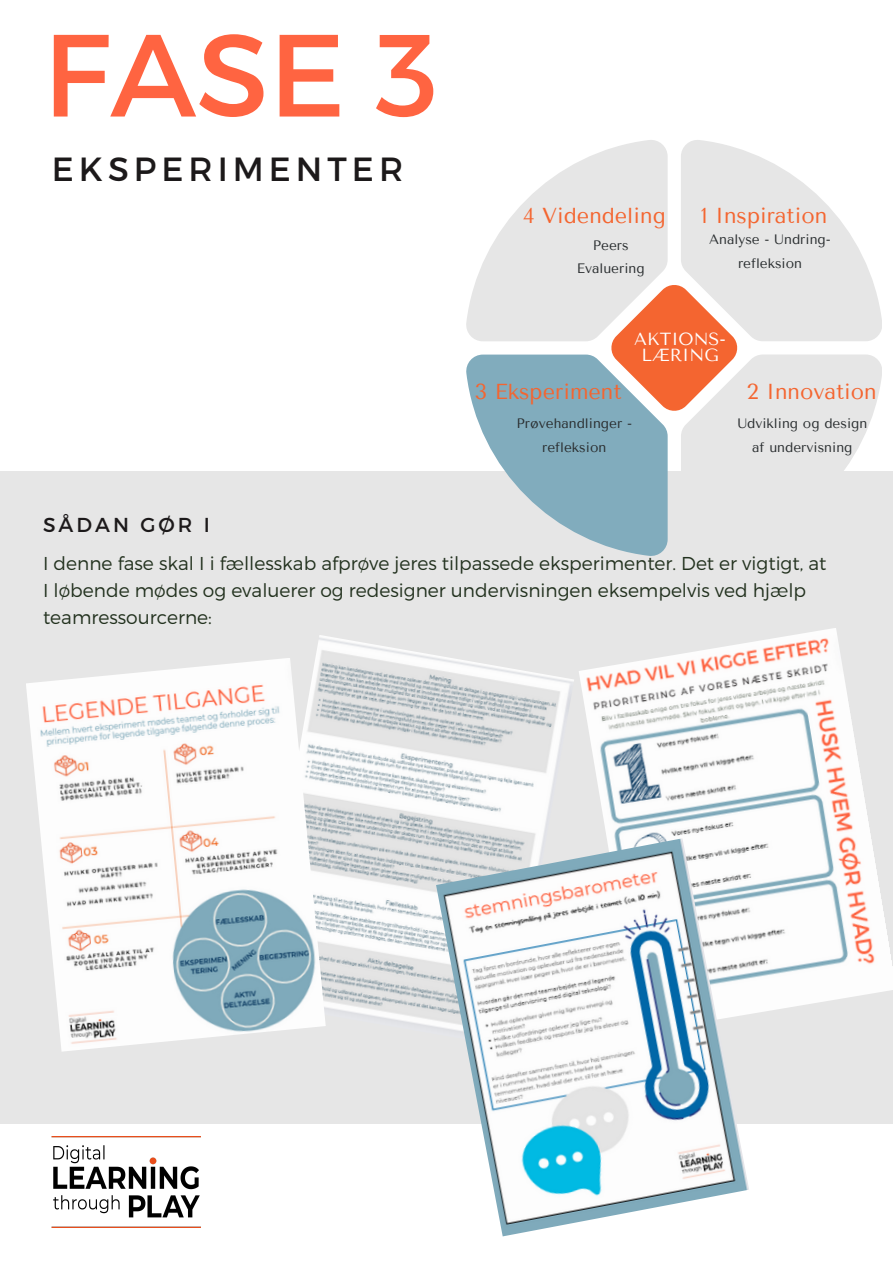
<style>
.page{position:relative;width:893px;height:1264px;background:#fff}
.page>*{position:absolute;margin:0;border:0;box-sizing:border-box;transform-origin:0 0}
.t1{font:116.7px "Montserrat";color:#ff6441}
.t2{font:33.45px "Montserrat";letter-spacing:.15em;color:#1c191a}
.t3{font:21.6px "Tenor Sans";color:#f46530}
.t4{font:20.1px "Montserrat";letter-spacing:.15em;color:#1c191a}
.t5{font:300 18.6px/26.8px "Montserrat";color:#22311e}
.t6{font:17.55px/16.2px "Tenor Sans";color:#fff;text-align:center}
.t7{font:13.65px/23.5px "Tenor Sans";color:#2a2e30;text-align:center}
</style>
<div class="page">
<img style="left:52px;top:1136px;width:148px;height:82px">
<div style="left:0;top:471px;width:892px;height:652px;background:#e6e6e6"></div>
<svg style="left:466px;top:140px;width:415px;height:416px"></svg>
<img style="left:316px;top:635px;width:258px;height:391px">
<img style="left:26px;top:657px;width:300px;height:394px">
<img style="left:579px;top:628px;width:313px;height:386px">
<img style="left:436px;top:838px;width:313px;height:398px">
<h1 class="t1" style="left:43px;top:-1px;width:397px">FASE 3</h1>
<h2 class="t2" style="left:52px;top:147px;width:353px">EKSPERIMENTER</h2>
<p class="t4" style="left:43px;top:512px;width:168px">SÅDAN GØR I</p>
<p class="t3" style="left:523px;top:203px;width:144px">4 Videndeling</p>
<p class="t7" style="left:577px;top:233px;width:69px">Peers<br>Evaluering</p>
<p class="t3" style="left:700px;top:203px;width:128px">1 Inspiration</p>
<p class="t7" style="left:709px;top:228px;width:123px">Analyse - Undring&shy;refleksion</p>
<p class="t6" style="left:634px;top:331px;width:93px">AKTIONS-<br>LÆRING</p>
<p class="t3" style="left:474px;top:379px;width:148px">3 Eksperiment</p>
<p class="t7" style="left:516px;top:412px;width:117px">Prøvehandlinger - refleksion</p>
<p class="t3" style="left:746px;top:379px;width:131px">2 Innovation</p>
<p class="t7" style="left:737px;top:412px;width:131px">Udvikling og design af undervisning</p>
<p class="t5" style="left:43px;top:549px;width:785px">I denne fase skal I i fællesskab afprøve jeres tilpassede eksperimenter. Det er vigtigt, at<br>I løbende mødes og evaluerer og redesigner undervisningen eksempelvis ved hjælp teamressourcerne:</p>
</div>
